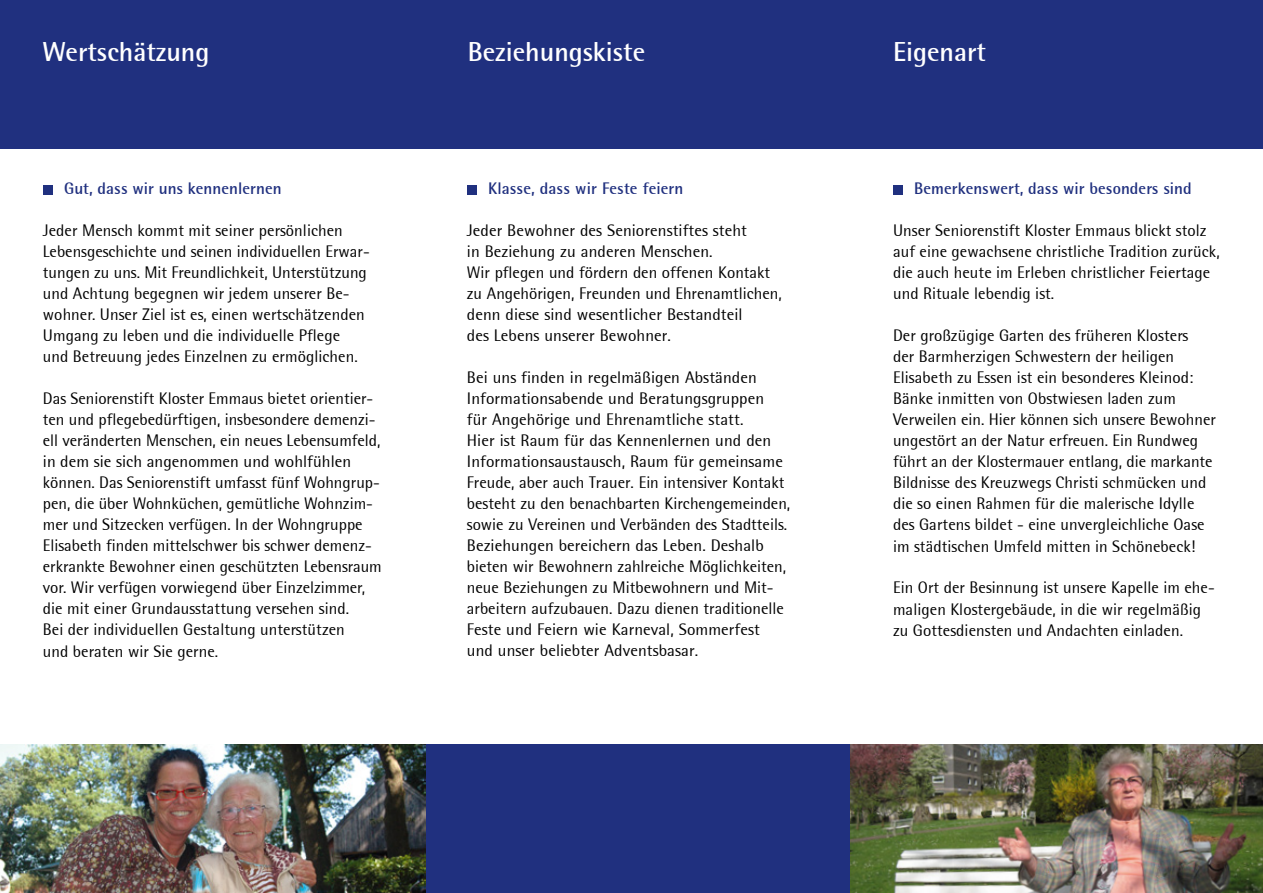
<style>
.page{position:relative;width:1263px;height:893px;background:#fff}
.page>*{position:absolute;margin:0;border:0;box-sizing:border-box;transform-origin:0 0}
.t1{font:700 27px "Rotis Semi Sans";color:#fff}
.t2{font:16.5px/21px "Rotis Semi Sans";letter-spacing:.005em;color:#000}
.t3{font:700 16.5px "Rotis Semi Sans";letter-spacing:.005em;color:#20307f}
</style>
<div class="page">
<div style="left:0;top:0;width:1263px;height:149px;background:#20307f"></div>
<div style="left:43px;top:185px;width:9px;height:9px;background:#20307f"></div>
<div style="left:467px;top:185px;width:9px;height:9px;background:#20307f"></div>
<div style="left:0;top:745px;width:1263px;height:148px;background:#20307f"></div>
<img style="left:0;top:745px;width:425px;height:148px">
<div style="left:893px;top:185px;width:9px;height:9px;background:#20307f"></div>
<img style="left:850px;top:745px;width:413px;height:148px">
<h1 class="t1" style="left:43px;top:36px;width:168px">Wertschätzung</h1>
<h1 class="t1" style="left:468px;top:36px;width:179px">Beziehungskiste</h1>
<p class="t3" style="left:64px;top:179px;width:219px">Gut, dass wir uns kennenlernen</p>
<p class="t2" style="left:43px;top:220px;width:328px">Jeder Mensch kommt mit seiner persönlichen Lebensgeschichte und seinen individuellen Erwar&shy;tungen zu uns. Mit Freundlichkeit, Unterstützung und Achtung begegnen wir jedem unserer Be&shy;wohner. Unser Ziel ist es, einen wertschätzenden Umgang zu leben und die individuelle Pflege und Betreuung jedes Einzelnen zu ermöglichen.</p>
<p class="t2" style="left:43px;top:388px;width:340px">Das Seniorenstift Kloster Emmaus bietet orientier&shy;ten und pflegebedürftigen, insbesondere demenzi&shy;ell veränderten Menschen, ein neues Lebensumfeld, in dem sie sich angenommen und wohlfühlen können. Das Seniorenstift umfasst fünf Wohngrup&shy;pen, die über Wohnküchen, gemütliche Wohnzim&shy;mer und Sitzecken verfügen. In der Wohngruppe Elisabeth finden mittelschwer bis schwer demenz&shy;erkrankte Bewohner einen geschützten Lebensraum vor. Wir verfügen vorwiegend über Einzelzimmer, die mit einer Grundausstattung versehen sind.<br>Bei der individuellen Gestaltung unterstützen<br>und beraten wir Sie gerne.</p>
<p class="t3" style="left:488px;top:179px;width:197px">Klasse, dass wir Feste feiern</p>
<p class="t2" style="left:467px;top:220px;width:316px">Jeder Bewohner des Seniorenstiftes steht<br>in Beziehung zu anderen Menschen.<br>Wir pflegen und fördern den offenen Kontakt zu Angehörigen, Freunden und Ehrenamtlichen, denn diese sind wesentlicher Bestandteil<br>des Lebens unserer Bewohner.</p>
<p class="t2" style="left:467px;top:367px;width:325px">Bei uns finden in regelmäßigen Abständen Informationsabende und Beratungsgruppen<br>für Angehörige und Ehrenamtliche statt.<br>Hier ist Raum für das Kennenlernen und den Informationsaustausch, Raum für gemeinsame Freude, aber auch Trauer. Ein intensiver Kontakt besteht zu den benachbarten Kirchengemeinden, sowie zu Vereinen und Verbänden des Stadtteils.<br>Beziehungen bereichern das Leben. Deshalb bieten wir Bewohnern zahlreiche Möglichkeiten, neue Beziehungen zu Mitbewohnern und Mit&shy;arbeitern aufzubauen. Dazu dienen traditionelle Feste und Feiern wie Karneval, Sommerfest<br>und unser beliebter Adventsbasar.</p>
<h1 class="t1" style="left:893px;top:36px;width:95px">Eigenart</h1>
<p class="t3" style="left:914px;top:179px;width:279px">Bemerkenswert, dass wir besonders sind</p>
<p class="t2" style="left:893px;top:220px;width:328px">Unser Seniorenstift Kloster Emmaus blickt stolz auf eine gewachsene christliche Tradition zurück, die auch heute im Erleben christlicher Feiertage und Rituale lebendig ist.</p>
<p class="t2" style="left:893px;top:325px;width:324px">Der großzügige Garten des früheren Klosters<br>der Barmherzigen Schwestern der heiligen Elisabeth zu Essen ist ein besonderes Kleinod:<br>Bänke inmitten von Obstwiesen laden zum Verweilen ein. Hier können sich unsere Bewohner ungestört an der Natur erfreuen. Ein Rundweg führt an der Klostermauer entlang, die markante Bildnisse des Kreuzwegs Christi schmücken und die so einen Rahmen für die malerische Idylle des Gartens bildet - eine unvergleichliche Oase im städtischen Umfeld mitten in Schönebeck!</p>
<p class="t2" style="left:893px;top:577px;width:323px">Ein Ort der Besinnung ist unsere Kapelle im ehe&shy;maligen Klostergebäude, in die wir regelmäßig zu Gottesdiensten und Andachten einladen.</p>
</div>
